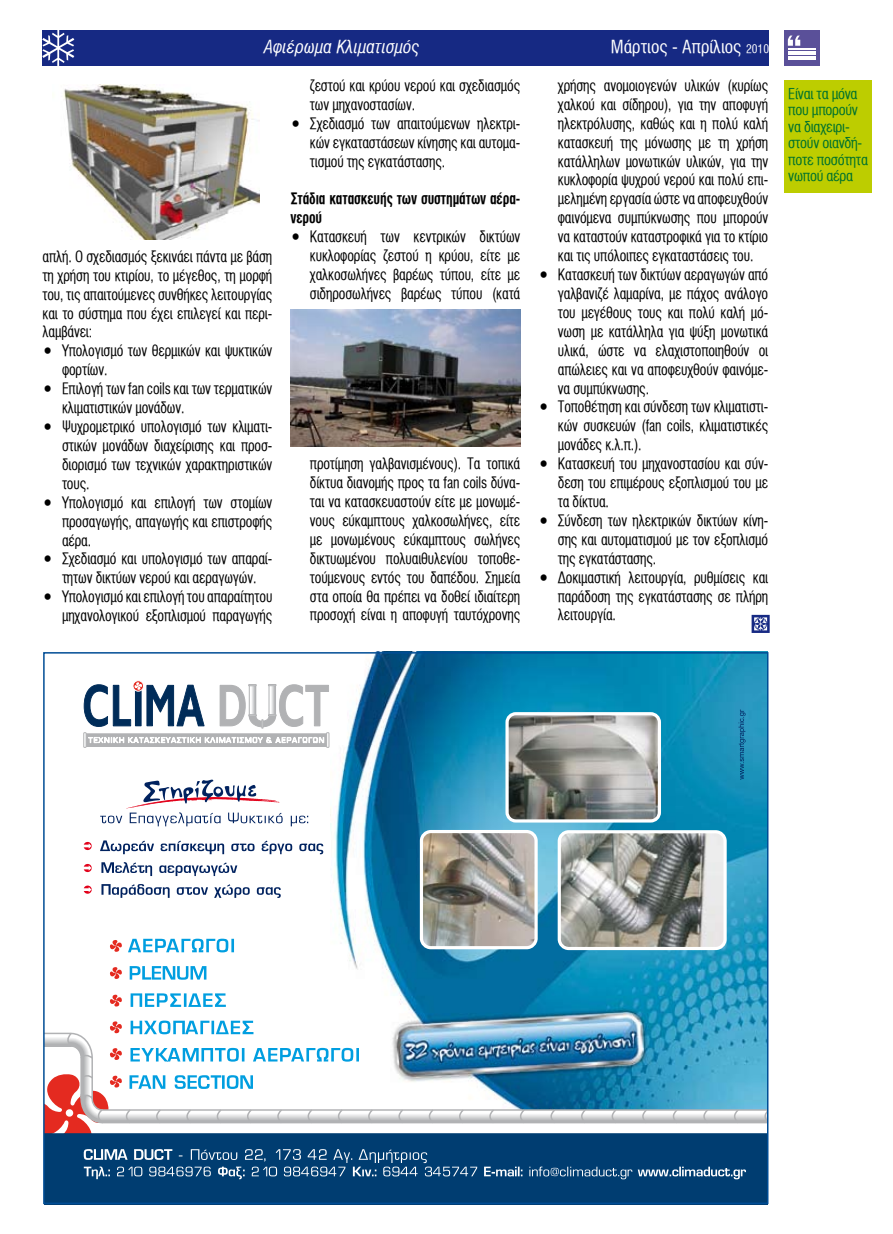
<style>
.page{position:relative;width:893px;height:1234px;background:#fff}
.page>*{position:absolute;margin:0;border:0;box-sizing:border-box;transform-origin:0 0}
.t1{font:18px "UB Helvetica Cond";color:#fff}
.t2{font:18px "UB Helvetica Cond Italic";color:#fff}
.t3{font:15.75px/18.9px "UB Helvetica Cond";letter-spacing:-.01em;color:#000;text-align:justify;scale:.9 1}
.t4{font:15.75px/18.9px "UB Helvetica Cond Bold";letter-spacing:-.01em;color:#000;scale:.9 1}
.t5{font:15px/16.5px "UB Helvetica Cond";letter-spacing:-.02em;color:#00722d}
.s1{font-size:12px}
</style>
<div class="page">
<div style="left:43px;top:31px;width:726px;height:35px;background:#162983"></div>
<svg style="left:42px;top:30px;width:32px;height:36px"></svg>
<img style="left:291px;top:309px;width:229px;height:137px">
<img style="left:63px;top:84px;width:196px;height:155px">
<div style="left:784px;top:31px;width:35px;height:35px;background:#5a5099"></div>
<svg style="left:788px;top:36px;width:28px;height:24px"></svg>
<div style="left:784px;top:80px;width:88px;height:113px;background:#bdcd00"></div>
<svg style="left:752px;top:614px;width:18px;height:18px"></svg>
<div style="left:45px;top:1133px;width:723px;height:71px;background:#003d71"></div>
<img style="left:330px;top:651px;width:438px;height:369px">
<svg style="left:128px;top:938px;width:106px;height:14px"></svg>
<svg style="left:130px;top:966px;width:76px;height:13px"></svg>
<img style="left:421px;top:831px;width:115px;height:116px;border-radius:9px">
<div style="left:420px;top:829px;width:118px;height:120px;border:3px solid #fff;border-radius:9px"></div>
<div style="left:132px;top:680px;width:12px;height:11px;border:1px solid #fff;border-radius:50%"></div>
<svg style="left:83px;top:682px;width:261px;height:65px"></svg>
<svg style="left:84px;top:1149px;width:662px;height:29px"></svg>
<svg style="left:110px;top:940px;width:12px;height:11px"></svg>
<svg style="left:110px;top:967px;width:12px;height:11px"></svg>
<svg style="left:110px;top:994px;width:12px;height:12px"></svg>
<img style="left:559px;top:831px;width:166px;height:117px;border-radius:9px">
<div style="left:558px;top:830px;width:169px;height:119px;border:3px solid #fff;border-radius:9px"></div>
<svg style="left:100px;top:840px;width:223px;height:57px"></svg>
<svg style="left:84px;top:885px;width:8px;height:8px"></svg>
<svg style="left:131px;top:993px;width:95px;height:14px"></svg>
<img style="left:46px;top:1020px;width:719px;height:114px">
<svg style="left:100px;top:779px;width:208px;height:47px"></svg>
<svg style="left:738px;top:709px;width:7px;height:70px"></svg>
<svg style="left:84px;top:841px;width:8px;height:8px"></svg>
<svg style="left:84px;top:863px;width:8px;height:8px"></svg>
<img style="left:507px;top:713px;width:152px;height:107px;border-radius:9px">
<div style="left:505px;top:712px;width:156px;height:110px;border:3px solid #fff;border-radius:9px"></div>
<p class="t2" style="left:264px;top:37px;width:157px">Αφιέρωμα Κλιματισμός</p>
<p class="t3" style="left:43px;top:247px;width:257px">απλή. Ο σχεδιασμός ξεκινάει πάντα με βάση τη χρήση του κτιρίου, το μέγεθος, τη μορφή του, τις απαιτούμενες συνθήκες λειτουργίας και το σύστημα που έχει επιλεγεί και περι&shy;λαμβάνει:</p>
<p class="t3" style="left:62px;top:341px;width:235px;text-indent:-20px">• Υπολογισμό των θερμικών και ψυκτικών φορτίων.</p>
<p class="t3" style="left:62px;top:379px;width:235px;text-indent:-20px">• Επιλογή των fan coils και των τερματικών κλιματιστικών μονάδων.</p>
<p class="t3" style="left:62px;top:417px;width:235px;text-indent:-20px">• Ψυχρομετρικό υπολογισμό των κλιματι&shy;στικών μονάδων διαχείρισης και προσ&shy;διορισμό των τεχνικών χαρακτηριστικών τους.</p>
<p class="t3" style="left:62px;top:493px;width:235px;text-indent:-20px">• Υπολογισμό και επιλογή των στομίων προσαγωγής, απαγωγής και επιστροφής αέρα.</p>
<p class="t3" style="left:43px;top:549px;width:257px;text-align:center">• Σχεδιασμό και υπολογισμό των απαραί&shy;τητων δικτύων νερού και αεραγωγών.</p>
<p class="t3" style="left:43px;top:587px;width:257px;text-align:right">• Υπολογισμό και επιλογή του απαραίτητου μηχανολογικού εξοπλισμού παραγωγής</p>
<p class="t3" style="left:310px;top:76px;width:235px">ζεστού και κρύου νερού και σχεδιασμός των μηχανοστασίων.</p>
<p class="t3" style="left:310px;top:114px;width:235px;text-indent:-20px">• Σχεδιασμό των απαιτούμενων ηλεκτρι&shy;κών εγκαταστάσεων κίνησης και αυτομα&shy;τισμού της εγκατάστασης.</p>
<p class="t4" style="left:290px;top:189px;width:257px">Στάδια κατασκευής των συστημάτων αέρα&shy;νερού</p>
<p class="t3" style="left:310px;top:227px;width:235px;text-indent:-20px">• Κατασκευή των κεντρικών δικτύων κυκλοφορίας ζεστού η κρύου, είτε με χαλκοσωλήνες βαρέως τύπου, είτε με σιδηροσωλήνες βαρέως τύπου (κατά</p>
<p class="t3" style="left:310px;top:454px;width:235px">προτίμηση γαλβανισμένους). Τα τοπικά δίκτυα διανομής προς τα fan coils δύνα&shy;ται να κατασκευαστούν είτε με μονωμέ&shy;νους εύκαμπτους χαλκοσωλήνες, είτε με μονωμένους εύκαμπτους σωλήνες δικτυωμένου πολυαιθυλενίου τοποθε&shy;τούμενους εντός του δαπέδου. Σημεία στα οποία θα πρέπει να δοθεί ιδιαίτερη προσοχή είναι η αποφυγή ταυτόχρονης</p>
<p class="t1" style="left:611px;top:37px;width:160px">Mάρτιος - Απρίλιος <span class="s1">2010</span></p>
<p class="t3" style="left:558px;top:76px;width:235px">χρήσης ανομοιογενών υλικών (κυρίως χαλκού και σίδηρου), για την αποφυγή ηλεκτρόλυσης, καθώς και η πολύ καλή κατασκευή της μόνωσης με τη χρήση κατάλληλων μονωτικών υλικών, για την κυκλοφορία ψυχρού νερού και πολύ επι&shy;μελημένη εργασία ώστε να αποφευχθούν φαινόμενα συμπύκνωσης που μπορούν να καταστούν καταστροφικά για το κτίριο και τις υπόλοιπες εγκαταστάσεις του.</p>
<p class="t3" style="left:558px;top:265px;width:235px;text-indent:-20px">• Κατασκευή των δικτύων αεραγωγών από γαλβανιζέ λαμαρίνα, με πάχος ανάλογο του μεγέθους τους και πολύ καλή μό&shy;νωση με κατάλληλα για ψύξη μονωτικά υλικά, ώστε να ελαχιστοποιηθούν οι απώλειες και να αποφευχθούν φαινόμε&shy;να συμπύκνωσης.</p>
<p class="t3" style="left:558px;top:397px;width:235px;text-indent:-20px">• Τοποθέτηση και σύνδεση των κλιματιστι&shy;κών συσκευών (fan coils, κλιματιστικές μονάδες κ.λ.π.).</p>
<p class="t3" style="left:558px;top:454px;width:235px;text-indent:-20px">• Κατασκευή του μηχανοστασίου και σύν&shy;δεση του επιμέρους εξοπλισμού του με τα δίκτυα.</p>
<p class="t3" style="left:558px;top:511px;width:235px;text-indent:-20px">• Σύνδεση των ηλεκτρικών δικτύων κίνη&shy;σης και αυτοματισμού με τον εξοπλισμό της εγκατάστασης.</p>
<p class="t3" style="left:558px;top:568px;width:235px;text-indent:-20px">• Δοκιμαστική λειτουργία, ρυθμίσεις και παράδοση της εγκατάστασης σε πλήρη λειτουργία.</p>
<p class="t5" style="left:788px;top:85px;width:81px">Είναι τα μόνα που μπορούν να διαχειρι&shy;στούν οιανδή&shy;ποτε ποσότητα νωπού αέρα</p>
</div>
